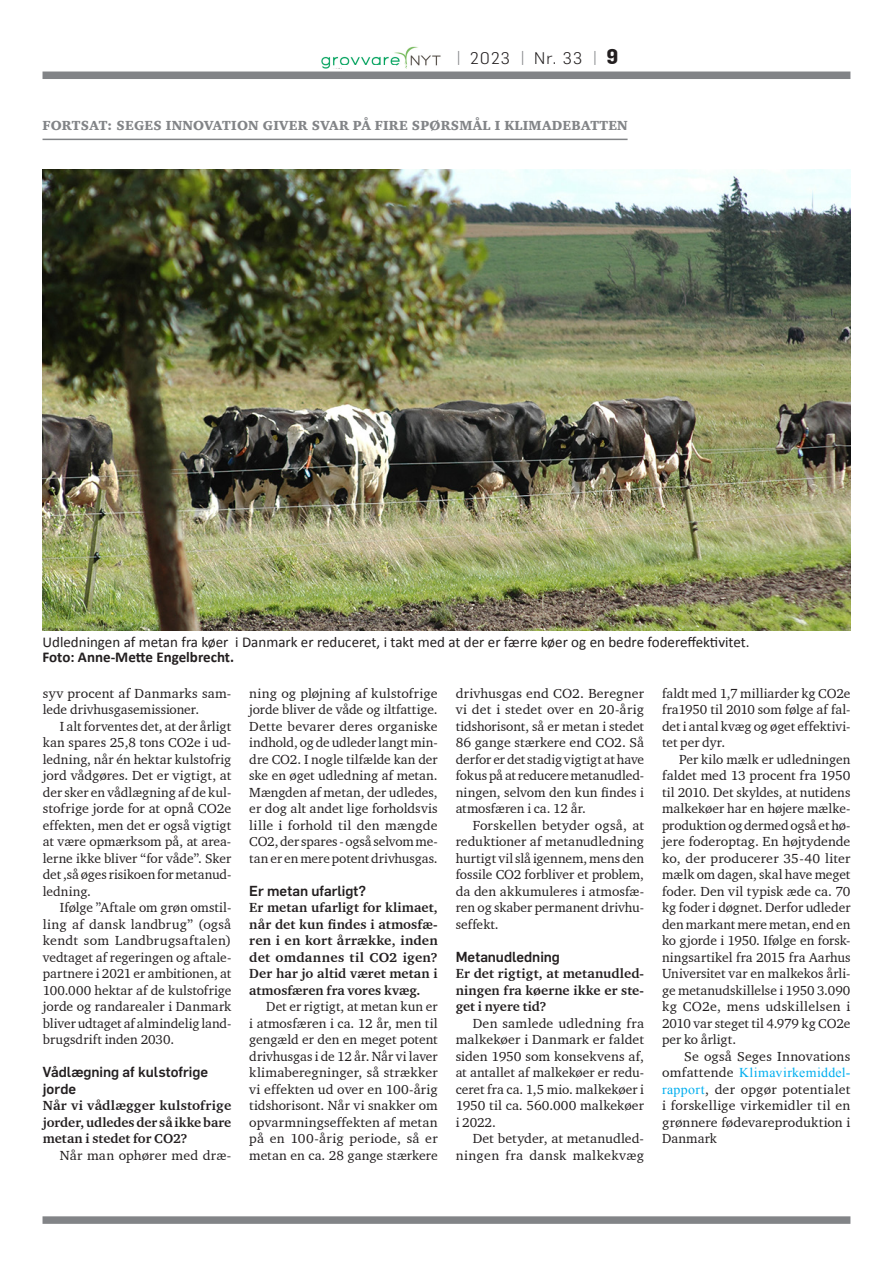
<style>
.page{position:relative;width:893px;height:1263px;background:#fff}
.page>*{position:absolute;margin:0;border:0;box-sizing:border-box;transform-origin:0 0}
.t1{font:300 16.5px "Flama";letter-spacing:.08em;color:#231f20}
.Billedtekst{font:15px "Calibri";color:#231f20}
.Billedtekst-2{font:700 15px "Calibri";color:#231f20}
.MR{font:500 14.25px/16.5px "Flama";color:#231f20}
.BTI{font:13.5px/16.5px "Charter ITC";letter-spacing:.005em;color:#231f20;text-align:justify}
.BTI-2{font:700 13.5px/16.5px "Charter ITC";letter-spacing:.005em;color:#231f20;text-align:justify}
.Trompet{font:13.5px "Charter ITC Blac";letter-spacing:.02em;color:#828487}
.s1{font-size:18px;color:#828487}
.s2{font-family:"Flama Semicondensed";font-weight:700;font-size:21px}
.s3{font-family:"Times New Roman";color:#00aeef}
</style>
<div class="page">
<div style="left:43px;top:1216px;width:807px;height:8px;background:#828487"></div>
<div style="left:43px;top:72px;width:807px;height:7px;background:#828487"></div>
<img style="left:321px;top:46px;width:120px;height:22px">
<div style="left:342px;top:65px;width:54px;height:5px;background:#fff"></div>
<hr style="left:43px;top:139px;width:585px;height:1px;background:#828487">
<img style="left:43px;top:170px;width:807px;height:460px">
<p class="t1" style="left:456px;top:47px;width:164px"><span class="s1">|</span> 2023 <span class="s1">|</span> Nr. 33 <span class="s1">|</span> <span class="s2">9</span></p>
<p class="Trompet" style="left:43px;top:117px;width:587px">FORTSAT: SEGES INNOVATION GIVER SVAR PÅ FIRE SPØRSMÅL I KLIMADEBATTEN</p>
<p class="Billedtekst" style="left:43px;top:633px;width:709px">Udledningen af metan fra køer i Danmark er reduceret, i takt med at der er færre køer og en bedre fodereffektivitet.</p>
<p class="Billedtekst-2" style="left:43px;top:648px;width:193px">Foto: Anne-Mette Engelbrecht.</p>
<p class="BTI" style="left:43px;top:684px;width:190px">syv procent af Danmarks sam&shy;lede drivhusgasemissioner.</p>
<p class="BTI" style="left:43px;top:717px;width:190px;text-indent:17px">I alt forventes det, at der årligt kan spares 25,8 tons CO2e i ud&shy;ledning, når én hektar kulstofrig jord vådgøres. Det er vigtigt, at der sker en vådlægning af de kul&shy;stofrige jorde for at opnå CO2e effekten, men det er også vigtigt at være opmærksom på, at area&shy;lerne ikke bliver “for våde”. Sker det ,så øges risikoen for metanud&shy;ledning.</p>
<p class="BTI" style="left:43px;top:899px;width:190px;text-indent:17px">Ifølge ”Aftale om grøn omstil&shy;ling af dansk landbrug” (også kendt som Landbrugsaftalen) vedtaget af regeringen og aftale&shy;partnere i 2021 er ambitionen, at 100.000 hektar af de kulstofrige jorde og randarealer i Danmark bliver udtaget af almindelig land&shy;brugsdrift inden 2030.</p>
<p class="MR" style="left:43px;top:1063px;width:167px">Vådlægning af kulstofrige jorde</p>
<p class="BTI-2" style="left:43px;top:1097px;width:190px">Når vi vådlægger kulstofrige jorder, udledes der så ikke bare metan i stedet for CO2?</p>
<p class="BTI" style="left:60px;top:1146px;width:173px">Når man ophører med dræ-</p>
<p class="BTI" style="left:249px;top:684px;width:190px">ning og pløjning af kulstofrige jorde bliver de våde og iltfattige.<br>Dette bevarer deres organiske indhold, og de udleder langt min&shy;dre CO2. I nogle tilfælde kan der ske en øget udledning af metan.<br>Mængden af metan, der udledes, er dog alt andet lige forholdsvis lille i forhold til den mængde CO2, der spares - også selvom me&shy;tan er en mere potent drivhusgas.</p>
<p class="MR" style="left:249px;top:881px;width:118px">Er metan ufarligt?</p>
<p class="BTI-2" style="left:249px;top:899px;width:190px">Er metan ufarligt for klimaet, når det kun findes i atmosfæ&shy;ren i en kort årrække, inden det omdannes til CO2 igen?<br>Der har jo altid været metan i atmosfæren fra vores kvæg.</p>
<p class="BTI" style="left:249px;top:998px;width:190px;text-indent:17px">Det er rigtigt, at metan kun er i atmosfæren i ca. 12 år, men til gengæld er den en meget potent drivhusgas i de 12 år. Når vi laver klimaberegninger, så strækker vi effekten ud over en 100-årig tidshorisont. Når vi snakker om opvarmningseffekten af metan på en 100-årig periode, så er metan en ca. 28 gange stærkere</p>
<p class="BTI" style="left:456px;top:684px;width:190px">drivhusgas end CO2. Beregner vi det i stedet over en 20-årig tidshorisont, så er metan i stedet 86 gange stærkere end CO2. Så derfor er det stadig vigtigt at have fokus på at reducere metanudled&shy;ningen, selvom den kun findes i atmosfæren i ca. 12 år.</p>
<p class="BTI" style="left:456px;top:816px;width:190px;text-indent:17px">Forskellen betyder også, at reduktioner af metanudledning hurtigt vil slå igennem, mens den fossile CO2 forbliver et problem, da den akkumuleres i atmosfæ&shy;ren og skaber permanent drivhu&shy;seffekt.</p>
<p class="MR" style="left:456px;top:947px;width:106px">Metanudledning</p>
<p class="BTI-2" style="left:456px;top:965px;width:190px">Er det rigtigt, at metanudled&shy;ningen fra køerne ikke er ste&shy;get i nyere tid?</p>
<p class="BTI" style="left:456px;top:1014px;width:190px;text-indent:17px">Den samlede udledning fra malkekøer i Danmark er faldet siden 1950 som konsekvens af, at antallet af malkekøer er redu&shy;ceret fra ca. 1,5 mio. malkekøer i 1950 til ca. 560.000 malkekøer i 2022.</p>
<p class="BTI" style="left:456px;top:1130px;width:190px;text-align:right">Det betyder, at metanudled&shy;ningen fra dansk malkekvæg</p>
<p class="BTI" style="left:662px;top:684px;width:190px">faldt med 1,7 milliarder kg CO2e fra1950 til 2010 som følge af fal&shy;det i antal kvæg og øget effektivi&shy;tet per dyr.</p>
<p class="BTI" style="left:662px;top:750px;width:190px;text-indent:17px">Per kilo mælk er udledningen faldet med 13 procent fra 1950 til 2010. Det skyldes, at nutidens malkekøer har en højere mælke&shy;produktion og dermed også et hø&shy;jere foderoptag. En højtydende ko, der producerer 35-40 liter mælk om dagen, skal have meget foder. Den vil typisk æde ca. 70 kg foder i døgnet. Derfor udleder den markant mere metan, end en ko gjorde i 1950. Ifølge en forsk&shy;ningsartikel fra 2015 fra Aarhus Universitet var en malkekos årli&shy;ge metanudskillelse i 1950 3.090 kg CO2e, mens udskillelsen i 2010 var steget til 4.979 kg CO2e per ko årligt.</p>
<p class="BTI" style="left:662px;top:1047px;width:190px;text-indent:22px">Se også Seges Innovations omfattende <span class="s3">Klimavirkemiddel&shy;rapport</span>, der opgør potentialet i forskellige virkemidler til en grønnere fødevareproduktion i Danmark</p>
</div>
